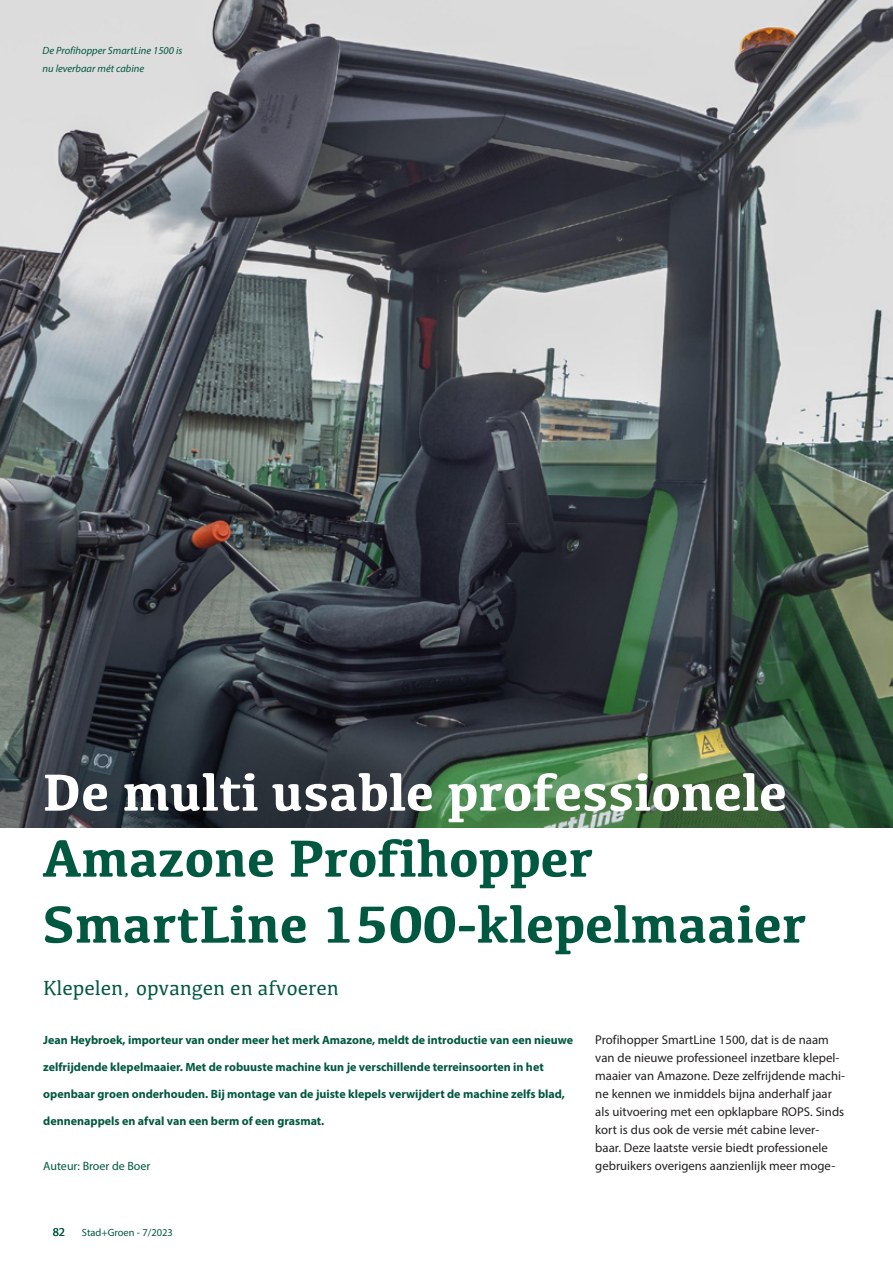
<style>
.page{position:relative;width:893px;height:1263px;background:#fff}
.page>*{position:absolute;margin:0;border:0;box-sizing:border-box;transform-origin:0 0}
.t1{font:700 54px/66px "Kefa";color:#005840}
.t2{font:700 54px "Kefa";color:#fff}
.t3{font:21px "Kefa";color:#005840}
.t4{font:12.75px/18px "Myriad Pro";color:#231f20}
.t5{font:700 12px "Myriad Pro";color:#005840}
.t6{font:12px "Myriad Pro";color:#005840}
.t7{font:italic 10.5px/18px "Myriad Pro";color:#005840}
.t8{font:10.5px "Myriad Pro";color:#005840}
</style>
<div class="page">
<img style="left:0;top:0;width:893px;height:828px">
<p class="t7" style="left:43px;top:41px;width:141px">De Profihopper SmartLine 1500 is nu leverbaar mét cabine</p>
<h1 class="t2" style="left:43px;top:756px;width:746px">De multi usable professionele</h1>
<h1 class="t1" style="left:43px;top:822px;width:765px">Amazone Profihopper<br>SmartLine 1500-klepelmaaier</h1>
<h2 class="t3" style="left:43px;top:974px;width:297px">Klepelen, opvangen en afvoeren</h2>
<p class="t5" style="left:43px;top:1032px;width:531px">Jean Heybroek, importeur van onder meer het merk Amazone, meldt de introductie van een nieuwe</p>
<p class="t5" style="left:43px;top:1059px;width:502px">zelfrijdende klepelmaaier. Met de robuuste machine kun je verschillende terreinsoorten in het</p>
<p class="t5" style="left:43px;top:1086px;width:523px">openbaar groen onderhouden. Bij montage van de juiste klepels verwijdert de machine zelfs blad,</p>
<p class="t5" style="left:43px;top:1113px;width:283px">dennenappels en afval van een berm of een grasmat.</p>
<p class="t6" style="left:43px;top:1159px;width:109px">Auteur: Broer de Boer</p>
<p class="t6" style="left:53px;top:1224px;width:14px">82</p>
<p class="t8" style="left:82px;top:1226px;width:93px">Stad+Groen - 7/2023</p>
<p class="t4" style="left:595px;top:1031px;width:251px">Profihopper SmartLine 1500, dat is de naam van de nieuwe professioneel inzetbare klepel&shy;maaier van Amazone. Deze zelfrijdende machi&shy;ne kennen we inmiddels bijna anderhalf jaar als uitvoering met een opklapbare ROPS. Sinds kort is dus ook de versie mét cabine lever&shy;baar. Deze laatste versie biedt professionele gebruikers overigens aanzienlijk meer moge-</p>
</div>
